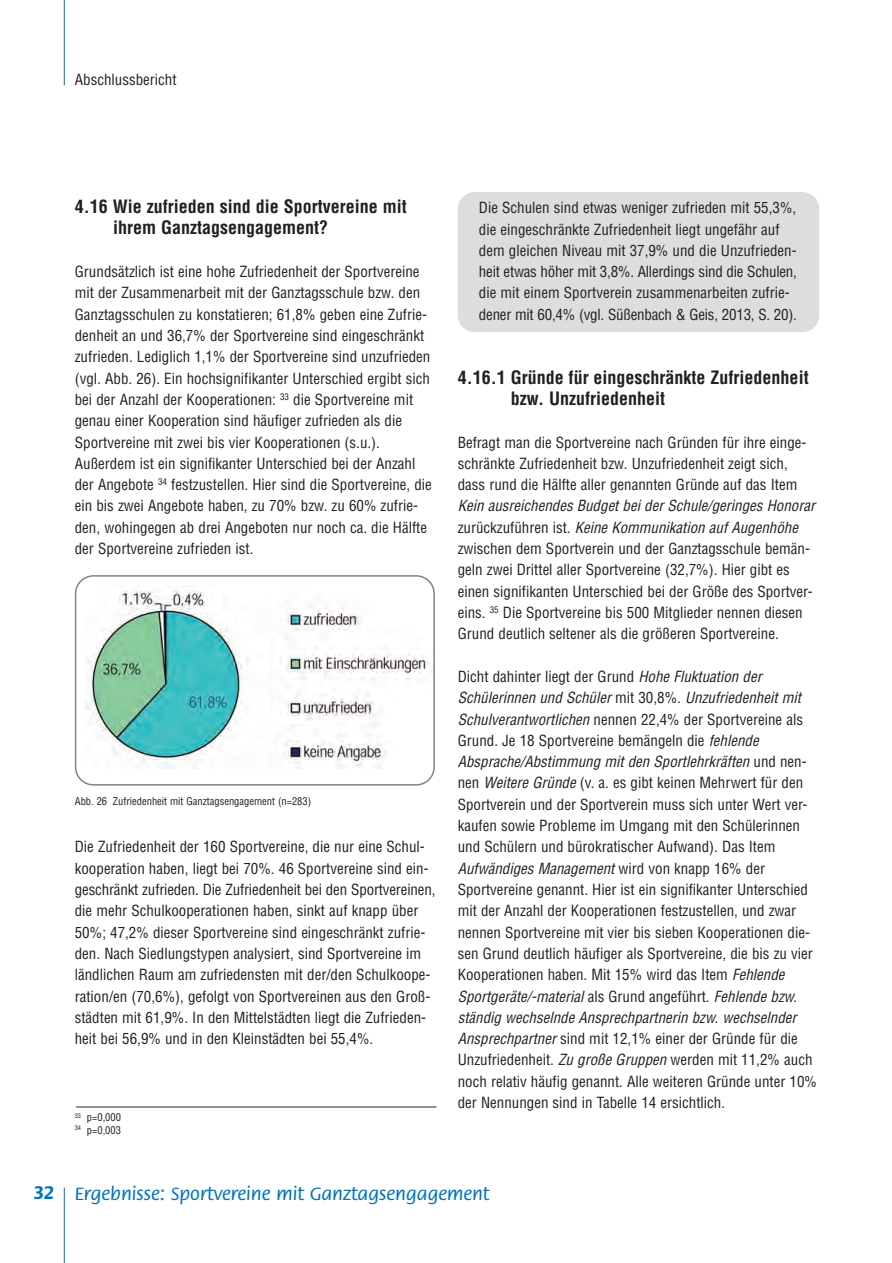
<style>
.page{position:relative;width:892px;height:1263px;background:#fff}
.page>*{position:absolute;margin:0;border:0;box-sizing:border-box;transform-origin:0 0}
.t1{font:500 19.5px "Flora";color:#0073bc}
.t2{font:700 condensed 18px/21.3px "Helvetica Com";color:#231f20}
.t3{font:condensed 15px/21.3px "Helvetica";color:#231f20}
.t4{font:condensed 10.5px/12.6px "Helvetica";color:#231f20}
.s1{font-style:italic}
.s2{font-weight:700}
</style>
<div class="page">
<div style="left:457px;top:192px;width:362px;height:140px;background:#dcdddf;border-radius:17px"></div>
<hr style="left:64px;top:0;width:1px;height:85px;background:#0073bc">
<hr style="left:64px;top:1187px;width:1px;height:76px;background:#0073bc">
<svg style="left:75px;top:575px;width:360px;height:210px"></svg>
<hr style="left:76px;top:1106px;width:360px;height:1px;background:#231f20">
<p class="t3" style="left:75px;top:70px;width:103px">Abschlussbericht</p>
<p class="t2" style="left:113px;top:195px;width:295px;text-indent:-38px">4.16 Wie zufrieden sind die Sportvereine mit ihrem Ganztagsengagement?</p>
<p class="t3" style="left:75px;top:262px;width:358px">Grundsätzlich ist eine hohe Zufriedenheit der Sportvereine mit der Zusammenarbeit mit der Ganztagsschule bzw. den Ganztagsschulen zu konstatieren; 61,8% geben eine Zufrie&shy;denheit an und 36,7% der Sportvereine sind eingeschränkt zufrieden. Lediglich 1,1% der Sportvereine sind unzufrieden (vgl. Abb. 26). Ein hochsignifikanter Unterschied ergibt sich bei der Anzahl der Kooperationen: <sup>33</sup> die Sportvereine mit genau einer Kooperation sind häufiger zufrieden als die Sportvereine mit zwei bis vier Kooperationen (s.u.).<br>Außerdem ist ein signifikanter Unterschied bei der Anzahl der Angebote <sup>34</sup> festzustellen. Hier sind die Sportvereine, die ein bis zwei Angebote haben, zu 70% bzw. zu 60% zufrie&shy;den, wohingegen ab drei Angeboten nur noch ca. die Hälfte der Sportvereine zufrieden ist.</p>
<p class="t4" style="left:75px;top:796px;width:238px">Abb. 26 Zufriedenheit mit Ganztagsengagement (n=283)</p>
<p class="t3" style="left:75px;top:837px;width:362px">Die Zufriedenheit der 160 Sportvereine, die nur eine Schul&shy;kooperation haben, liegt bei 70%. 46 Sportvereine sind ein&shy;geschränkt zufrieden. Die Zufriedenheit bei den Sportvereinen, die mehr Schulkooperationen haben, sinkt auf knapp über 50%; 47,2% dieser Sportvereine sind eingeschränkt zufrie&shy;den. Nach Siedlungstypen analysiert, sind Sportvereine im ländlichen Raum am zufriedensten mit der/den Schulkoope&shy;ration/en (70,6%), gefolgt von Sportvereinen aus den Groß&shy;städten mit 61,9%. In den Mittelstädten liegt die Zufrieden&shy;heit bei 56,9% und in den Kleinstädten bei 55,4%.</p>
<p class="t4" style="left:75px;top:1112px;width:48px"><sup>33</sup> p=0,000<br><sup>34</sup> p=0,003</p>
<p class="t3" style="left:479px;top:198px;width:319px">Die Schulen sind etwas weniger zufrieden mit 55,3%, die eingeschränkte Zufriedenheit liegt ungefähr auf dem gleichen Niveau mit 37,9% und die Unzufrieden&shy;heit etwas höher mit 3,8%. Allerdings sind die Schulen, die mit einem Sportverein zusammenarbeiten zufrie&shy;dener mit 60,4% (vgl. Süßenbach &amp; Geis, 2013, S. 20).</p>
<p class="t2" style="left:511px;top:366px;width:299px;text-indent:-53px">4.16.1 Gründe für eingeschränkte Zufriedenheit bzw. Unzufriedenheit</p>
<p class="t3" style="left:457px;top:433px;width:350px">Befragt man die Sportvereine nach Gründen für ihre einge&shy;schränkte Zufriedenheit bzw. Unzufriedenheit zeigt sich, dass rund die Hälfte aller genannten Gründe auf das Item</p>
<p class="t3" style="left:457px;top:496px;width:359px"><span class="s1">Kein ausreichendes Budget bei der Schule/geringes Honorar </span>zurückzuführen ist. <span class="s1">Keine Kommunikation auf Augenhöhe </span>zwischen dem Sportverein und der Ganztagsschule bemän&shy;geln zwei Drittel aller Sportvereine (32,7%). Hier gibt es einen signifikanten Unterschied bei der Größe des Sportver&shy;eins. <sup>35</sup> Die Sportvereine bis 500 Mitglieder nennen diesen Grund deutlich seltener als die größeren Sportvereine.</p>
<p class="t3" style="left:457px;top:667px;width:361px">Dicht dahinter liegt der Grund <span class="s1">Hohe Fluktuation der Schülerinnen und Schüler</span> mit 30,8%. <span class="s1">Unzufriedenheit mit Schulverantwortlichen</span> nennen 22,4% der Sportvereine als Grund. Je 18 Sportvereine bemängeln die <span class="s1">fehlende Absprache/Abstimmung mit den Sportlehrkräften</span> und nen&shy;nen <span class="s1">Weitere Gründe</span> (v. a. es gibt keinen Mehrwert für den Sportverein und der Sportverein muss sich unter Wert ver&shy;kaufen sowie Probleme im Umgang mit den Schülerinnen und Schülern und bürokratischer Aufwand). Das Item <span class="s1">Aufwändiges Management</span> wird von knapp 16% der Sportvereine genannt. Hier ist ein signifikanter Unterschied mit der Anzahl der Kooperationen festzustellen, und zwar nennen Sportvereine mit vier bis sieben Kooperationen die&shy;sen Grund deutlich häufiger als Sportvereine, die bis zu vier Kooperationen haben. Mit 15% wird das Item <span class="s1">Fehlende Sportgeräte/-material</span> als Grund angeführt. <span class="s1">Fehlende bzw. ständig wechselnde Ansprechpartnerin bzw. wechselnder Ansprechpartner</span> sind mit 12,1% einer der Gründe für die Unzufriedenheit. <span class="s1">Zu große Gruppen</span> werden mit 11,2% auch noch relativ häufig genannt. Alle weiteren Gründe unter 10% der Nennungen sind in Tabelle 14 ersichtlich.</p>
<h1 class="t1" style="left:34px;top:1185px;width:456px"><span class="s2">32</span> Ergebnisse: Sportvereine mit Ganztagsengagement</h1>
</div>
